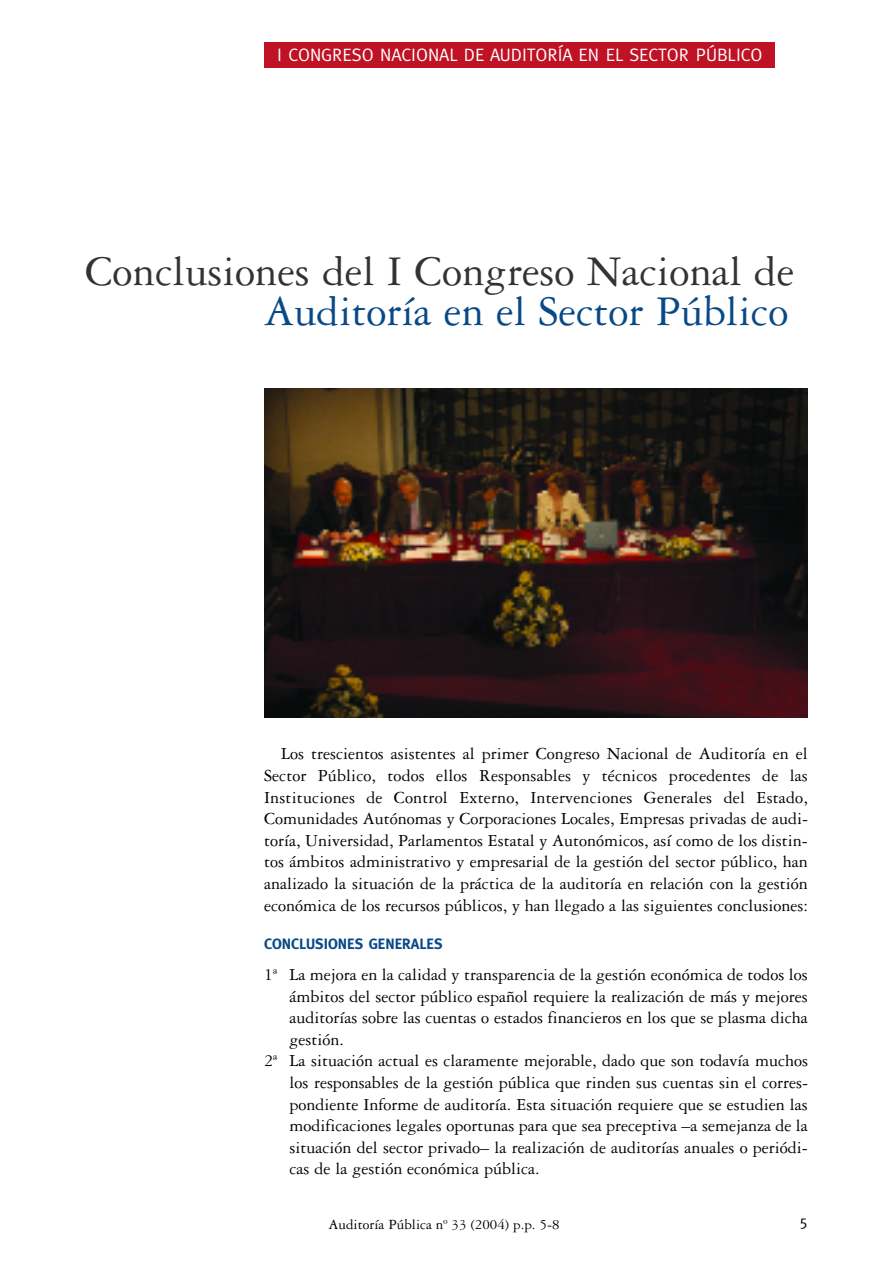
<style>
.page{position:relative;width:893px;height:1263px;background:#fff}
.page>*{position:absolute;margin:0;border:0;box-sizing:border-box;transform-origin:0 0}
.t1{font:45px "Garamond Three";color:#333}
.t2{font:45px "Garamond Three";color:#084987}
.t3{font:18px/21.6px "Garamond Three";color:#000;text-align:justify}
.t4{font:18px "Meta";color:#fff}
.t5{font:15px "Garamond Three";color:#000}
.t6{font:700 15px "Meta";color:#084987}
.t7{font:15px "Meta";color:#000}
</style>
<div class="page">
<img style="left:264px;top:389px;width:544px;height:329px">
<div style="left:264px;top:42px;width:510px;height:26px;background:#bf1225"></div>
<p class="t4" style="left:277px;top:44px;width:487px">I CONGRESO NACIONAL DE AUDITORÍA EN EL SECTOR PÚBLICO</p>
<h1 class="t1" style="left:85px;top:256px;width:711px">Conclusiones del I Congreso Nacional de</h1>
<h1 class="t2" style="left:264px;top:296px;width:526px">Auditoría en el Sector Público</h1>
<p class="t3" style="left:264px;top:745px;width:546px;text-indent:17px">Los trescientos asistentes al primer Congreso Nacional de Auditoría en el Sector Público, todos ellos Responsables y técnicos procedentes de las Instituciones de Control Externo, Intervenciones Generales del Estado, Comunidades Autónomas y Corporaciones Locales, Empresas privadas de audi&shy;toría, Universidad, Parlamentos Estatal y Autonómicos, así como de los distin&shy;tos ámbitos administrativo y empresarial de la gestión del sector público, han analizado la situación de la práctica de la auditoría en relación con la gestión económica de los recursos públicos, y han llegado a las siguientes conclusiones:</p>
<p class="t6" style="left:264px;top:935px;width:180px">CONCLUSIONES GENERALES</p>
<p class="t3" style="left:264px;top:965px;width:545px">1ª La mejora en la calidad y transparencia de la gestión económica de todos los</p>
<p class="t3" style="left:290px;top:987px;width:520px">ámbitos del sector público español requiere la realización de más y mejores</p>
<p class="t3" style="left:290px;top:1008px;width:520px">auditorías sobre las cuentas o estados financieros en los que se plasma dicha</p>
<p class="t3" style="left:290px;top:1030px;width:56px">gestión.</p>
<p class="t3" style="left:264px;top:1052px;width:546px">2ª La situación actual es claramente mejorable, dado que son todavía muchos</p>
<p class="t3" style="left:290px;top:1073px;width:520px">los responsables de la gestión pública que rinden sus cuentas sin el corres-</p>
<p class="t3" style="left:290px;top:1095px;width:520px">pondiente Informe de auditoría. Esta situación requiere que se estudien las</p>
<p class="t3" style="left:290px;top:1116px;width:520px">modificaciones legales oportunas para que sea preceptiva –a semejanza de la</p>
<p class="t3" style="left:290px;top:1138px;width:520px">situación del sector privado– la realización de auditorías anuales o periódi-</p>
<p class="t3" style="left:290px;top:1160px;width:252px">cas de la gestión económica pública.</p>
<p class="t5" style="left:329px;top:1219px;width:233px">Auditoría Pública nº 33 (2004) p.p. 5-8</p>
<p class="t7" style="left:800px;top:1212px;width:10px">5</p>
</div>
